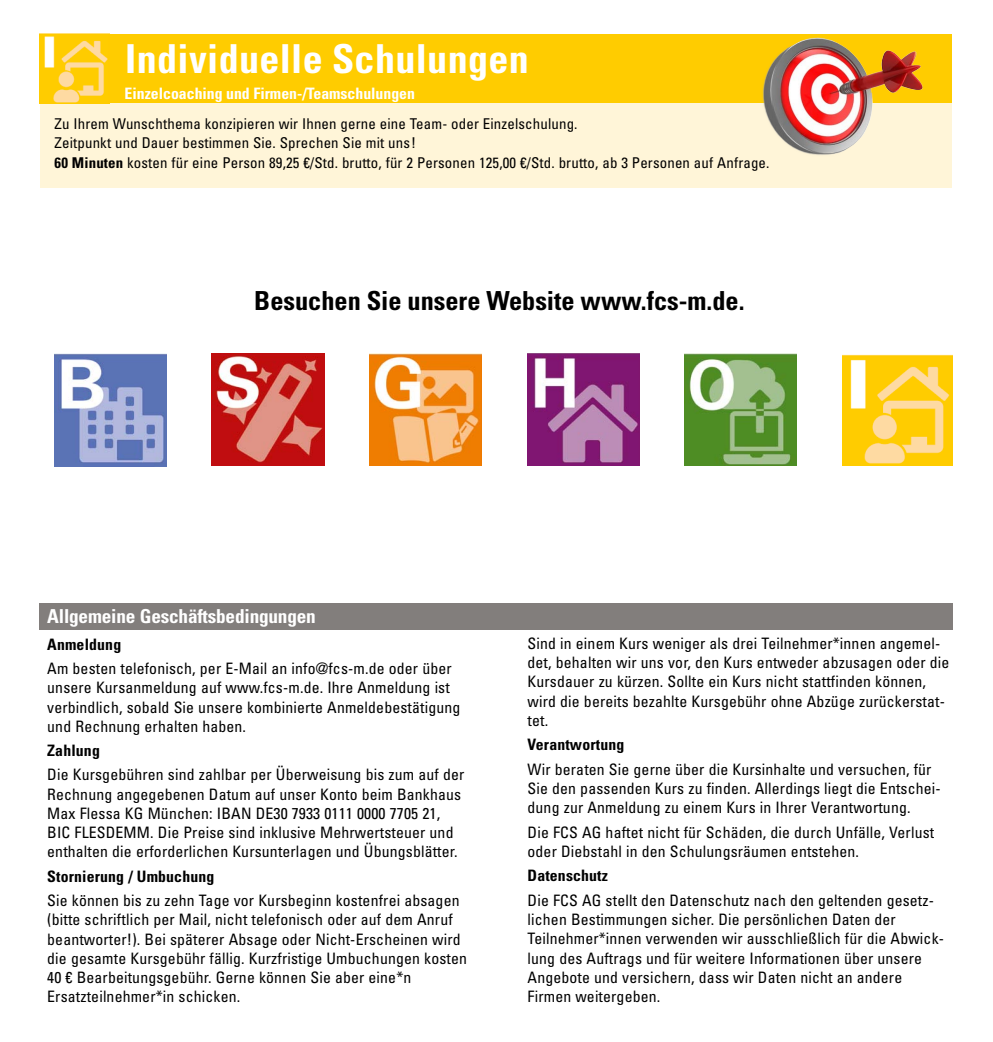
<style>
.page{position:relative;width:993px;height:1042px;background:#fff}
.page>*{position:absolute;margin:0;border:0;box-sizing:border-box;transform-origin:0 0}
.t1{font:700 condensed 39.9px "Univers LT Std";letter-spacing:.01em;color:#fff}
.t2{font:700 condensed 26.25px "Univers LT Std";color:#000}
.t3{font:700 condensed 19.25px "Univers LT Std";letter-spacing:-.01em;color:#fff}
.t4{font:condensed 15.75px/19.2px "Univers LT Std";letter-spacing:.01em;color:#000}
.t5{font:700 condensed 15.75px "Univers LT Std";letter-spacing:.01em;color:#000}
.t6{font:700 condensed 15.75px "Univers LT Std";color:#fff}
.t7{font:condensed 14.88px/19.2px "Univers LT Std";letter-spacing:.01em;color:#000}
.s1{font-weight:700}
</style>
<div class="page">
<div style="left:40px;top:34px;width:911px;height:50px;background:#fc0"></div>
<div style="left:40px;top:84px;width:911px;height:20px;background:#fc0"></div>
<div style="left:40px;top:104px;width:911px;height:84px;background:#fff5d8"></div>
<img style="left:761px;top:37px;width:161px;height:118px">
<img style="left:44px;top:36px;width:64px;height:67px">
<img style="left:54px;top:353px;width:112px;height:114px">
<img style="left:212px;top:353px;width:112px;height:113px">
<img style="left:369px;top:354px;width:112px;height:112px">
<img style="left:527px;top:353px;width:112px;height:113px">
<img style="left:684px;top:353px;width:112px;height:113px">
<img style="left:842px;top:354px;width:110px;height:112px">
<div style="left:40px;top:603px;width:912px;height:27px;background:#827e7c"></div>
<h1 class="t1" style="left:125px;top:35px;width:405px">Individuelle Schulungen</h1>
<p class="t6" style="left:124px;top:84px;width:292px">Einzelcoaching und Firmen-/Teamschulungen</p>
<p class="t7" style="left:55px;top:114px;width:716px">Zu Ihrem Wunschthema konzipieren wir Ihnen gerne eine Team- oder Einzelschulung.<br>Zeitpunkt und Dauer bestimmen Sie. Sprechen Sie mit uns!<br><span class="s1">60 Minuten</span> kosten für eine Person 89,25 €/Std. brutto, für 2 Personen 125,00 €/Std. brutto, ab 3 Personen auf Anfrage.</p>
<h2 class="t2" style="left:254px;top:285px;width:491px">Besuchen Sie unsere Website www.fcs-m.de.</h2>
<p class="t3" style="left:47px;top:604px;width:270px">Allgemeine Geschäftsbedingungen</p>
<p class="t5" style="left:47px;top:634px;width:75px">Anmeldung</p>
<p class="t4" style="left:47px;top:658px;width:414px">Am besten telefonisch, per E-Mail an info@fcs-m.de oder über unsere Kursanmeldung auf www.fcs-m.de. Ihre Anmeldung ist verbindlich, sobald Sie unsere kombinierte Anmeldebestätigung und Rechnung erhalten haben.</p>
<p class="t5" style="left:47px;top:741px;width:54px">Zahlung</p>
<p class="t4" style="left:47px;top:765px;width:418px">Die Kursgebühren sind zahlbar per Überweisung bis zum auf der Rechnung angegebenen Datum auf unser Konto beim Bankhaus Max Flessa KG München: IBAN DE30 7933 0111 0000 7705 21, BIC FLESDEMM. Die Preise sind inklusive Mehrwertsteuer und enthalten die erforderlichen Kursunterlagen und Übungsblätter.</p>
<p class="t5" style="left:47px;top:866px;width:168px">Stornierung / Umbuchung</p>
<p class="t4" style="left:47px;top:890px;width:421px">Sie können bis zu zehn Tage vor Kursbeginn kostenfrei absagen (bitte schriftlich per Mail, nicht telefonisch oder auf dem Anruf beantworter!). Bei späterer Absage oder Nicht-Erscheinen wird die gesamte Kursgebühr fällig. Kurzfristige Umbuchungen kosten 40 € Bearbeitungsgebühr. Gerne können Sie aber eine*n Ersatzteilnehmer*in schicken.</p>
<p class="t4" style="left:527px;top:633px;width:423px">Sind in einem Kurs weniger als drei Teilnehmer*innen angemel&shy;det, behalten wir uns vor, den Kurs entweder abzusagen oder die Kursdauer zu kürzen. Sollte ein Kurs nicht stattfinden können, wird die bereits bezahlte Kursgebühr ohne Abzüge zurückerstat&shy;tet.</p>
<p class="t5" style="left:527px;top:735px;width:98px">Verantwortung</p>
<p class="t4" style="left:527px;top:759px;width:414px">Wir beraten Sie gerne über die Kursinhalte und versuchen, für<br>Sie den passenden Kurs zu finden. Allerdings liegt die Entschei&shy;dung zur Anmeldung zu einem Kurs in Ihrer Verantwortung.</p>
<p class="t4" style="left:527px;top:822px;width:408px">Die FCS AG haftet nicht für Schäden, die durch Unfälle, Verlust oder Diebstahl in den Schulungsräumen entstehen.</p>
<p class="t5" style="left:527px;top:866px;width:82px">Datenschutz</p>
<p class="t4" style="left:527px;top:890px;width:418px">Die FCS AG stellt den Datenschutz nach den geltenden gesetz&shy;lichen Bestimmungen sicher. Die persönlichen Daten der Teilnehmer*innen verwenden wir ausschließlich für die Abwick&shy;lung des Auftrags und für weitere Informationen über unsere Angebote und versichern, dass wir Daten nicht an andere Firmen weitergeben.</p>
</div>
